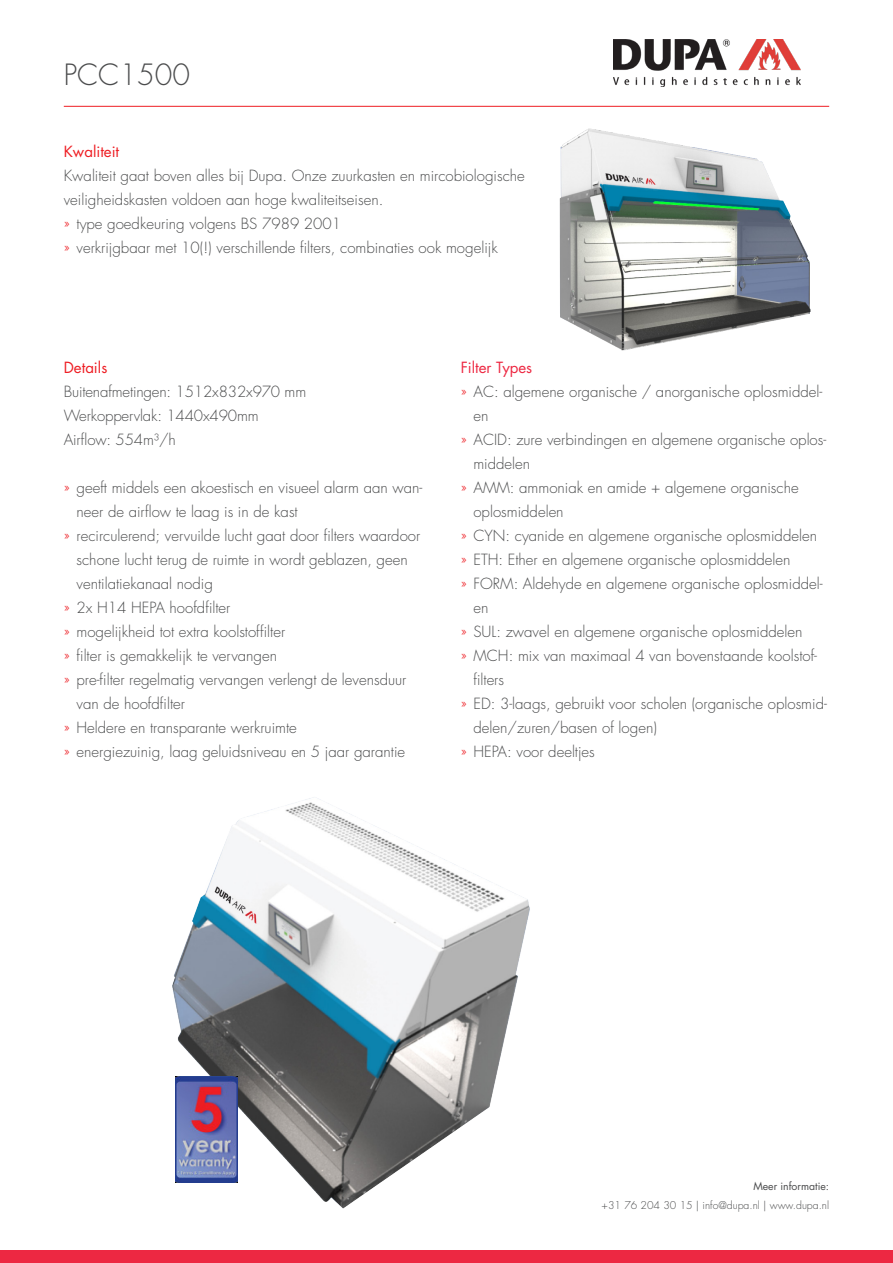
<style>
.page{position:relative;width:893px;height:1263px;background:#fff}
.page>*{position:absolute;margin:0;border:0;box-sizing:border-box;transform-origin:0 0}
.Produktlinie_19_25{font:300 28.5px "Futura Std";color:#4b4c4d}
.Copy_10_16{font:300 15px/24px "Futura Std";color:#4b4c4d}
.Copy_10_16-2{font:15px "Futura Std";color:#ee1d23}
.Bullet_10_16{font:15px "Futura Std";color:#ed2842}
.t1{font:300 10.5px "Futura Std";color:#4b4c4d}
.t2{font:10.5px "Futura Std";color:#4b4c4d}
.s1{color:#ee1d23}
</style>
<div class="page">
<div style="left:0;top:1250px;width:893px;height:13px;background:#ed2842"></div>
<hr style="left:64px;top:106px;width:765px;height:1px;background:#ee1d23">
<img style="left:613px;top:40px;width:187px;height:47px">
<img style="left:172px;top:797px;width:358px;height:412px">
<img style="left:176px;top:1076px;width:62px;height:107px">
<img style="left:559px;top:128px;width:252px;height:223px">
<p class="Produktlinie_19_25" style="left:64px;top:57px;width:128px">PCC1500</p>
<p class="Copy_10_16-2" style="left:64px;top:142px;width:57px">Kwaliteit</p>
<p class="Copy_10_16" style="left:64px;top:164px;width:463px">Kwaliteit gaat boven alles bij Dupa. Onze zuurkasten en mircobiologische veiligheidskasten voldoen aan hoge kwaliteitseisen.</p>
<p class="Copy_10_16" style="left:64px;top:212px;width:279px"><span class="s1">»</span> type goedkeuring volgens BS 7989 2001</p>
<p class="Copy_10_16" style="left:64px;top:236px;width:435px"><span class="s1">»</span> verkrijgbaar met 10(!) verschillende filters, combinaties ook mogelijk</p>
<p class="Copy_10_16-2" style="left:64px;top:358px;width:45px">Details</p>
<p class="Copy_10_16" style="left:64px;top:380px;width:244px">Buitenafmetingen: 1512x832x970 mm</p>
<p class="Copy_10_16" style="left:64px;top:404px;width:196px">Werkoppervlak: 1440x490mm</p>
<p class="Copy_10_16" style="left:64px;top:428px;width:114px">Airflow: 554m³/h</p>
<p class="Copy_10_16" style="left:77px;top:476px;width:347px;text-indent:-13px"><span class="s1">»</span> geeft middels een akoestisch en visueel alarm aan wan&shy;neer de airflow te laag is in de kast</p>
<p class="Copy_10_16" style="left:77px;top:524px;width:345px;text-indent:-13px"><span class="s1">»</span> recirculerend; vervuilde lucht gaat door filters waardoor schone lucht terug de ruimte in wordt geblazen, geen ventilatiekanaal nodig</p>
<p class="Copy_10_16" style="left:64px;top:596px;width:168px"><span class="s1">»</span> 2x H14 HEPA hoofdfilter</p>
<p class="Copy_10_16" style="left:64px;top:620px;width:223px"><span class="s1">»</span> mogelijkheid tot extra koolstoffilter</p>
<p class="Copy_10_16" style="left:64px;top:644px;width:215px"><span class="s1">»</span> filter is gemakkelijk te vervangen</p>
<p class="Copy_10_16" style="left:77px;top:668px;width:331px;text-indent:-13px"><span class="s1">»</span> pre-filter regelmatig vervangen verlengt de levensduur van de hoofdfilter</p>
<p class="Copy_10_16" style="left:64px;top:716px;width:235px"><span class="s1">»</span> Heldere en transparante werkruimte</p>
<p class="Copy_10_16" style="left:64px;top:740px;width:343px"><span class="s1">»</span> energiezuinig, laag geluidsniveau en 5 jaar garantie</p>
<p class="Bullet_10_16" style="left:461px;top:358px;width:73px">Filter Types</p>
<p class="Copy_10_16" style="left:473px;top:380px;width:350px;text-indent:-13px"><span class="s1">»</span> AC: algemene organische / anorganische oplosmiddel&shy;en</p>
<p class="Copy_10_16" style="left:473px;top:428px;width:354px;text-indent:-13px"><span class="s1">»</span> ACID: zure verbindingen en algemene organische oplos&shy;middelen</p>
<p class="Copy_10_16" style="left:473px;top:476px;width:327px;text-indent:-13px"><span class="s1">»</span> AMM: ammoniak en amide + algemene organische oplosmiddelen</p>
<p class="Copy_10_16" style="left:461px;top:524px;width:358px"><span class="s1">»</span> CYN: cyanide en algemene organische oplosmiddelen</p>
<p class="Copy_10_16" style="left:461px;top:548px;width:331px"><span class="s1">»</span> ETH: Ether en algemene organische oplosmiddelen</p>
<p class="Copy_10_16" style="left:473px;top:572px;width:351px;text-indent:-13px"><span class="s1">»</span> FORM: Aldehyde en algemene organische oplosmiddel&shy;en</p>
<p class="Copy_10_16" style="left:461px;top:620px;width:343px"><span class="s1">»</span> SUL: zwavel en algemene organische oplosmiddelen</p>
<p class="Copy_10_16" style="left:473px;top:644px;width:345px;text-indent:-13px"><span class="s1">»</span> MCH: mix van maximaal 4 van bovenstaande koolstof&shy;filters</p>
<p class="Copy_10_16" style="left:473px;top:692px;width:355px;text-indent:-13px"><span class="s1">»</span> ED: 3-laags, gebruikt voor scholen (organische oplosmid&shy;delen/zuren/basen of logen)</p>
<p class="Copy_10_16" style="left:461px;top:740px;width:136px"><span class="s1">»</span> HEPA: voor deeltjes</p>
<p class="t2" style="left:753px;top:1180px;width:77px">Meer informatie:</p>
<p class="t1" style="left:602px;top:1199px;width:229px">+31 76 204 30 15 | info@dupa.nl | www.dupa.nl</p>
</div>
